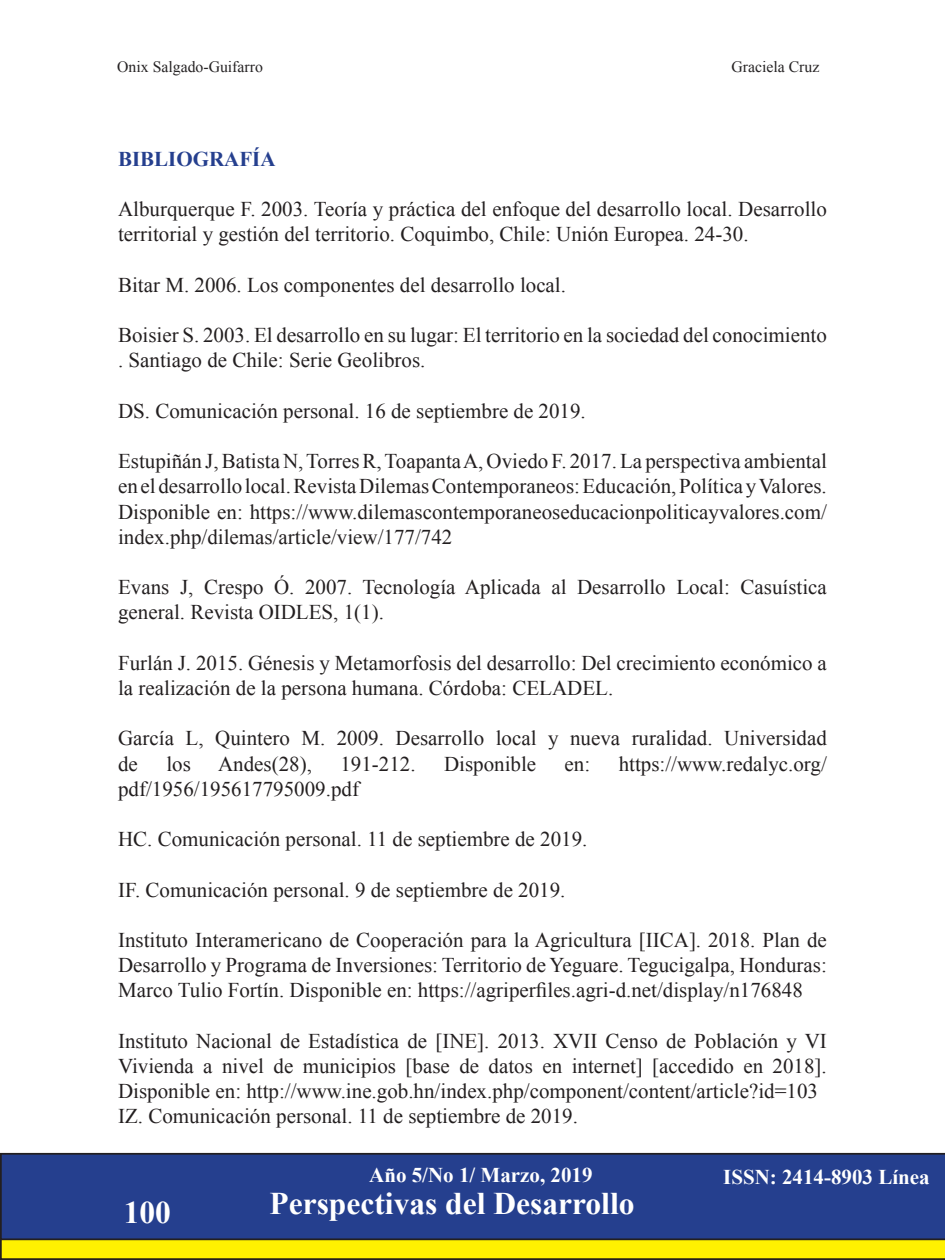
<style>
.page{position:relative;width:945px;height:1260px;background:#fff}
.page>*{position:absolute;margin:0;border:0;box-sizing:border-box;transform-origin:0 0}
.t1{font:700 31.5px "Times New Roman";color:#fff}
.t2{font:21px/25.2px "Times New Roman";color:#231f20}
.t3{font:700 21px "Times New Roman";color:#fff}
.t4{font:700 21px "Times New Roman";color:#253f8e}
.t5{font:15.75px "Times New Roman";color:#262324}
</style>
<div class="page">
<svg style="left:0;top:1240px;width:945px;height:20px;background:#e8db04"></svg>
<div style="left:0;top:1153px;width:945px;height:87px;background:#253f8e"></div>
<p class="t5" style="left:117px;top:55px;width:147px">Onix Salgado-Guifarro</p>
<p class="t5" style="left:731px;top:55px;width:89px">Graciela Cruz</p>
<p class="t4" style="left:118px;top:144px;width:159px">BIBLIOGRAFÍA</p>
<p class="t2" style="left:118px;top:196px;width:710px">Alburquerque F. 2003. Teoría y práctica del enfoque del desarrollo local. Desarrollo territorial y gestión del territorio. Coquimbo, Chile: Unión Europea. 24-30.</p>
<p class="t2" style="left:118px;top:272px;width:449px">Bitar M. 2006. Los componentes del desarrollo local.</p>
<p class="t2" style="left:118px;top:322px;width:710px">Boisier S. 2003. El desarrollo en su lugar: El territorio en la sociedad del conocimiento . Santiago de Chile: Serie Geolibros.</p>
<p class="t2" style="left:118px;top:398px;width:469px">DS. Comunicación personal. 16 de septiembre de 2019.</p>
<p class="t2" style="left:118px;top:448px;width:710px;text-align:justify">Estupiñán J, Batista N, Torres R, Toapanta A, Oviedo F. 2017. La perspectiva ambiental en el desarrollo local. Revista Dilemas Contemporaneos: Educación, Política y Valores.<br>Disponible en: https://www.dilemascontemporaneoseducacionpoliticayvalores.com/ index.php/dilemas/article/view/177/742</p>
<p class="t2" style="left:118px;top:574px;width:710px">Evans J, Crespo Ó. 2007. Tecnología Aplicada al Desarrollo Local: Casuística general. Revista OIDLES, 1(1).</p>
<p class="t2" style="left:118px;top:650px;width:710px">Furlán J. 2015. Génesis y Metamorfosis del desarrollo: Del crecimiento económico a la realización de la persona humana. Córdoba: CELADEL.</p>
<p class="t2" style="left:118px;top:725px;width:710px">García L, Quintero M. 2009. Desarrollo local y nueva ruralidad. Universidad de</p>
<p class="t2" style="left:166px;top:750px;width:26px">los</p>
<p class="t2" style="left:218px;top:750px;width:95px">Andes(28),</p>
<p class="t2" style="left:340px;top:750px;width:77px">191-212.</p>
<p class="t2" style="left:444px;top:750px;width:94px">Disponible</p>
<p class="t2" style="left:565px;top:750px;width:27px">en:</p>
<p class="t2" style="left:619px;top:750px;width:210px">https://www.redalyc.org/</p>
<p class="t2" style="left:118px;top:776px;width:242px">pdf/1956/195617795009.pdf</p>
<p class="t2" style="left:118px;top:826px;width:471px">HC. Comunicación personal. 11 de septiembre de 2019.</p>
<p class="t2" style="left:118px;top:876px;width:449px">IF. Comunicación personal. 9 de septiembre de 2019.</p>
<p class="t2" style="left:118px;top:927px;width:710px;text-align:justify">Instituto Interamericano de Cooperación para la Agricultura [IICA]. 2018. Plan de Desarrollo y Programa de Inversiones: Territorio de Yeguare. Tegucigalpa, Honduras:<br>Marco Tulio Fortín. Disponible en: https://agriperfiles.agri-d.net/display/n176848</p>
<p class="t2" style="left:118px;top:1028px;width:710px;text-align:justify">Instituto Nacional de Estadística de [INE]. 2013. XVII Censo de Población y VI Vivienda a nivel de municipios [base de datos en internet] [accedido en 2018].<br>Disponible en: http://www.ine.gob.hn/index.php/component/content/article?id=103</p>
<p class="t2" style="left:118px;top:1103px;width:461px">IZ. Comunicación personal. 11 de septiembre de 2019.</p>
<h1 class="t1" style="left:124px;top:1190px;width:49px">100</h1>
<p class="t3" style="left:369px;top:1160px;width:225px">Año 5/No 1/ Marzo, 2019</p>
<p class="t3" style="left:723px;top:1161px;width:208px">ISSN: 2414-8903 Línea</p>
<h1 class="t1" style="left:270px;top:1181px;width:367px">Perspectivas del Desarrollo</h1>
</div>
